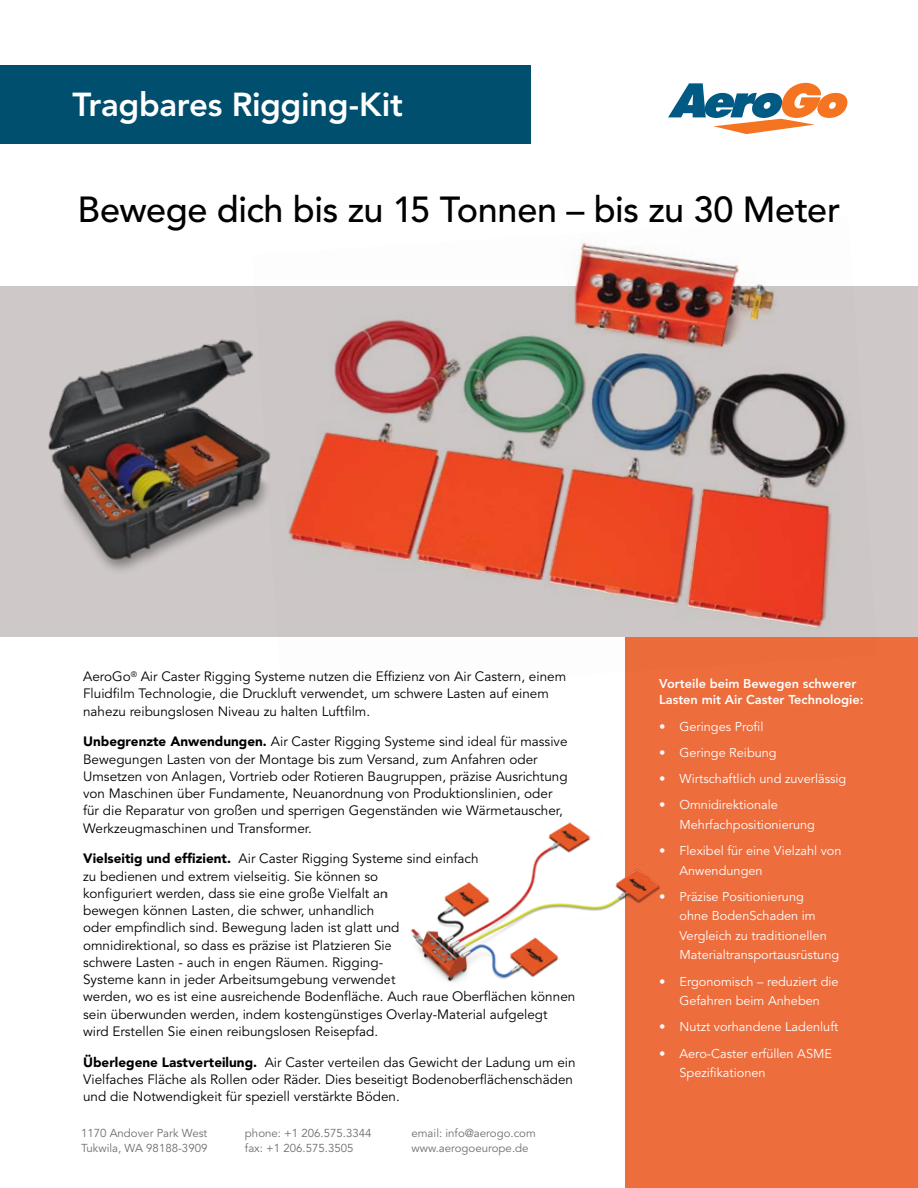
<style>
.page{position:relative;width:918px;height:1188px;background:#fff}
.page>*{position:absolute;margin:0;border:0;box-sizing:border-box;transform-origin:0 0}
.t1{font:500 36px "Avenir";letter-spacing:-.01em;color:#000}
.t2{font:800 33px "Avenir";letter-spacing:-.01em;color:#fff}
.t3{font:13.5px/17.2px "Avenir";color:#000}
.t4{font:12.75px/19.5px "Avenir";color:#fff}
.t5{font:800 12.75px/16.5px "Avenir";color:#fff}
.t6{font:11.55px/15px "Avenir";color:#6d6e71}
.s1{font-weight:900}
</style>
<div class="page">
<div style="left:625px;top:629px;width:293px;height:559px;background:#ed6d3c"></div>
<div style="left:0;top:286px;width:918px;height:351px;background:#cec9c8"></div>
<svg style="left:668px;top:83px;width:179px;height:51px"></svg>
<div style="left:0;top:65px;width:530px;height:79px;background:#004f6e"></div>
<img style="left:48px;top:339px;width:204px;height:232px">
<img style="left:252px;top:241px;width:596px;height:389px">
<img style="left:410px;top:822px;width:250px;height:160px">
<h2 class="t2" style="left:72px;top:85px;width:332px">Tragbares Rigging-Kit</h2>
<h1 class="t1" style="left:78px;top:189px;width:764px">Bewege dich bis zu 15 Tonnen – bis zu 30 Meter</h1>
<p class="t3" style="left:83px;top:668px;width:485px">AeroGo<sup>®</sup> Air Caster Rigging Systeme nutzen die Effizienz von Air Castern, einem<br>Fluidfilm Technologie, die Druckluft verwendet, um schwere Lasten auf einem nahezu reibungslosen Niveau zu halten Luftfilm.</p>
<p class="t3" style="left:83px;top:733px;width:486px"><span class="s1">Unbegrenzte Anwendungen.</span> Air Caster Rigging Systeme sind ideal für massive Bewegungen Lasten von der Montage bis zum Versand, zum Anfahren oder Umsetzen von Anlagen, Vortrieb oder Rotieren Baugruppen, präzise Ausrichtung von Maschinen über Fundamente, Neuanordnung von Produktionslinien, oder für die Reparatur von großen und sperrigen Gegenständen wie Wärmetauscher, Werkzeugmaschinen und Transformer.</p>
<p class="t3" style="left:83px;top:850px;width:494px"><span class="s1">Vielseitig und effizient.</span> Air Caster Rigging Systeme sind einfach<br>zu bedienen und extrem vielseitig. Sie können so<br>konfiguriert werden, dass sie eine große Vielfalt an<br>bewegen können Lasten, die schwer, unhandlich<br>oder empfindlich sind. Bewegung laden ist glatt und<br>omnidirektional, so dass es präzise ist Platzieren Sie<br>schwere Lasten - auch in engen Räumen. Rigging-<br>Systeme kann in jeder Arbeitsumgebung verwendet<br>werden, wo es ist eine ausreichende Bodenfläche. Auch raue Oberflächen können sein überwunden werden, indem kostengünstiges Overlay-Material aufgelegt wird Erstellen Sie einen reibungslosen Reisepfad.</p>
<p class="t3" style="left:83px;top:1054px;width:494px"><span class="s1">Überlegene Lastverteilung.</span> Air Caster verteilen das Gewicht der Ladung um ein<br>Vielfaches Fläche als Rollen oder Räder. Dies beseitigt Bodenoberflächenschäden und die Notwendigkeit für speziell verstärkte Böden.</p>
<p class="t6" style="left:81px;top:1125px;width:128px">1170 Andover Park West<br>Tukwila, WA 98188-3909</p>
<p class="t6" style="left:245px;top:1125px;width:128px">phone: +1 206.575.3344 fax: +1 206.575.3505</p>
<p class="t6" style="left:411px;top:1125px;width:126px">email: info@aerogo.com www.aerogoeurope.de</p>
<p class="t5" style="left:659px;top:675px;width:206px">Vorteile beim Bewegen schwerer<br>Lasten mit Air Caster Technologie:</p>
<p class="t4" style="left:659px;top:717px;width:106px">• Geringes Profil</p>
<p class="t4" style="left:659px;top:743px;width:119px">• Geringe Reibung</p>
<p class="t4" style="left:659px;top:769px;width:189px">• Wirtschaftlich und zuverlässig</p>
<p class="t4" style="left:679px;top:796px;width:137px;text-indent:-20px">• Omnidirektionale<br>Mehrfachpositionierung</p>
<p class="t4" style="left:679px;top:841px;width:164px;text-indent:-20px">• Flexibel für eine Vielzahl von<br>Anwendungen</p>
<p class="t4" style="left:679px;top:887px;width:161px;text-indent:-20px">• Präzise Positionierung<br>ohne BodenSchaden im<br>Vergleich zu traditionellen<br>Materialtransportausrüstung</p>
<p class="t4" style="left:659px;top:972px;width:181px;text-align:center">• Ergonomisch – reduziert die<br>Gefahren beim Anheben</p>
<p class="t4" style="left:659px;top:1018px;width:181px">• Nutzt vorhandene Ladenluft</p>
<p class="t4" style="left:679px;top:1044px;width:154px;text-indent:-20px">• Aero-Caster erfüllen ASME<br>Spezifikationen</p>
</div>
